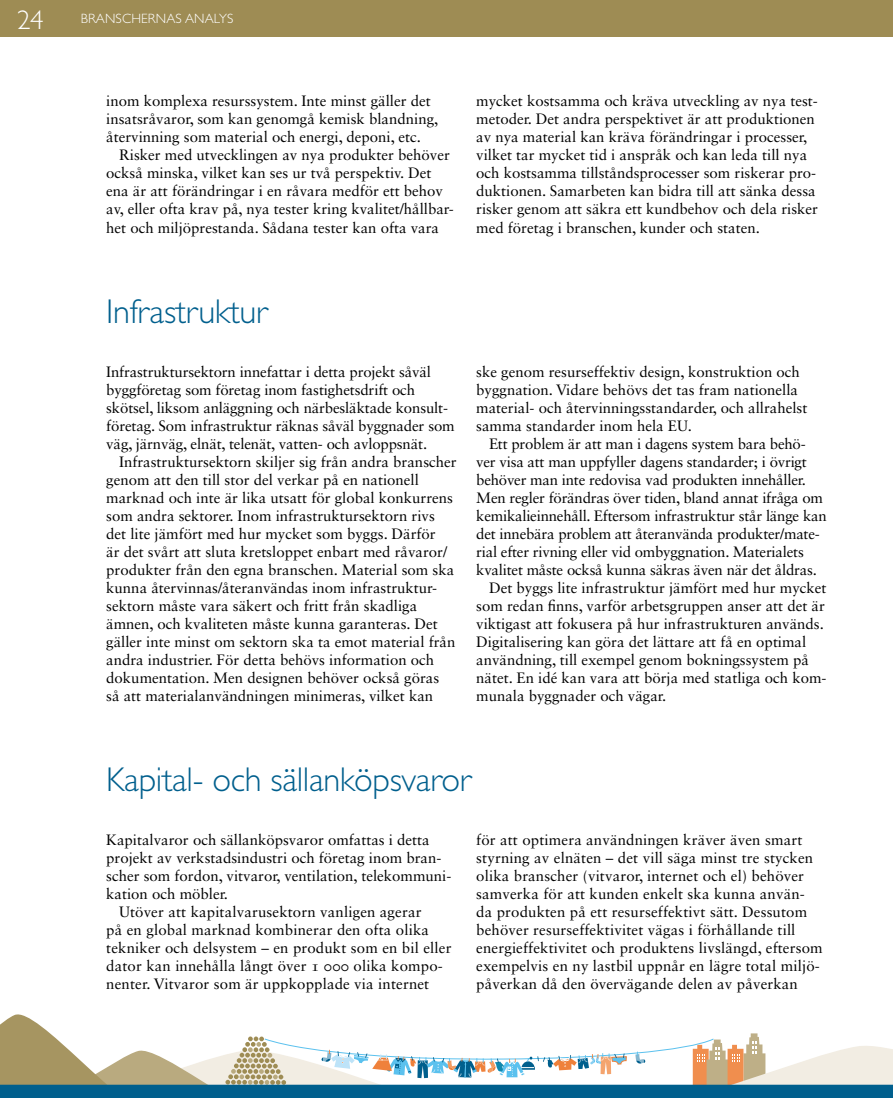
<style>
.page{position:relative;width:893px;height:1098px;background:#fff}
.page>*{position:absolute;margin:0;border:0;box-sizing:border-box;transform-origin:0 0}
.t1{font:300 34.5px "Gill Sans Std";letter-spacing:-.01em;color:#005f8d}
.t2{font:300 27px "Gill Sans Std";color:#fff}
.t3{font:15px/18px "Sabon LT Std";color:#000}
.t4{font:300 13.5px "Gill Sans Std";letter-spacing:.01em;color:#fff}
</style>
<div class="page">
<div style="left:0;top:0;width:893px;height:36px;background:#9e8c54"></div>
<svg style="left:0;top:1014px;width:893px;height:83px"></svg>
<h2 class="t2" style="left:17px;top:5px;width:28px">24</h2>
<p class="t4" style="left:81px;top:11px;width:154px">BRANSCHERNAS ANALYS</p>
<p class="t3" style="left:106px;top:92px;width:334px">inom komplexa resurssystem. Inte minst gäller det insatsråvaror, som kan genomgå kemisk blandning, återvinning som material och energi, deponi, etc.</p>
<p class="t3" style="left:106px;top:146px;width:349px;text-indent:13px">Risker med utvecklingen av nya produkter behöver också minska, vilket kan ses ur två perspektiv. Det ena är att förändringar i en råvara medför ett behov av, eller ofta krav på, nya tester kring kvalitet/hållbar&shy;het och miljöprestanda. Sådana tester kan ofta vara</p>
<p class="t3" style="left:476px;top:92px;width:343px">mycket kostsamma och kräva utveckling av nya test&shy;metoder. Det andra perspektivet är att produktionen av nya material kan kräva förändringar i processer, vilket tar mycket tid i anspråk och kan leda till nya och kostsamma tillståndsprocesser som riskerar pro&shy;duktionen. Samarbeten kan bidra till att sänka dessa risker genom att säkra ett kundbehov och dela risker med företag i branschen, kunder och staten.</p>
<h1 class="t1" style="left:106px;top:291px;width:163px">Infrastruktur</h1>
<p class="t3" style="left:106px;top:362px;width:350px">Infrastruktursektorn innefattar i detta projekt såväl byggföretag som företag inom fastighetsdrift och skötsel, liksom anläggning och närbesläktade konsult&shy;företag. Som infrastruktur räknas såväl byggnader som väg, järnväg, elnät, telenät, vatten- och avloppsnät.</p>
<p class="t3" style="left:106px;top:452px;width:352px;text-indent:13px">Infrastruktursektorn skiljer sig från andra branscher genom att den till stor del verkar på en nationell marknad och inte är lika utsatt för global konkurrens som andra sektorer. Inom infrastruktursektorn rivs det lite jämfört med hur mycket som byggs. Därför<br>är det svårt att sluta kretsloppet enbart med råvaror/ produkter från den egna branschen. Material som ska kunna återvinnas/återanvändas inom infrastruktur&shy;sektorn måste vara säkert och fritt från skadliga ämnen, och kvaliteten måste kunna garanteras. Det gäller inte minst om sektorn ska ta emot material från andra industrier. För detta behövs information och dokumentation. Men designen behöver också göras<br>så att materialanvändningen minimeras, vilket kan</p>
<p class="t3" style="left:476px;top:362px;width:333px">ske genom resurseffektiv design, konstruktion och byggnation. Vidare behövs det tas fram nationella material- och återvinningsstandarder, och allrahelst samma standarder inom hela EU.</p>
<p class="t3" style="left:489px;top:434px;width:318px">Ett problem är att man i dagens system bara behö-</p>
<p class="t3" style="left:476px;top:452px;width:332px">ver visa att man uppfyller dagens standarder; i övrigt</p>
<p class="t3" style="left:476px;top:470px;width:331px">behöver man inte redovisa vad produkten innehåller.</p>
<p class="t3" style="left:476px;top:488px;width:348px">Men regler förändras över tiden, bland annat ifråga om</p>
<p class="t3" style="left:476px;top:506px;width:352px">kemikalieinnehåll. Eftersom infrastruktur står länge kan</p>
<p class="t3" style="left:476px;top:524px;width:344px">det innebära problem att återanvända produkter/mate-</p>
<p class="t3" style="left:476px;top:542px;width:329px">rial efter rivning eller vid ombyggnation. Materialets</p>
<p class="t3" style="left:476px;top:560px;width:342px">kvalitet måste också kunna säkras även när det åldras.</p>
<p class="t3" style="left:489px;top:578px;width:339px">Det byggs lite infrastruktur jämfört med hur mycket</p>
<p class="t3" style="left:476px;top:596px;width:350px">som redan finns, varför arbetsgruppen anser att det är</p>
<p class="t3" style="left:476px;top:614px;width:349px">viktigast att fokusera på hur infrastrukturen används.</p>
<p class="t3" style="left:476px;top:632px;width:332px">Digitalisering kan göra det lättare att få en optimal</p>
<p class="t3" style="left:476px;top:650px;width:334px">användning, till exempel genom bokningssystem på</p>
<p class="t3" style="left:476px;top:668px;width:352px">nätet. En idé kan vara att börja med statliga och kom-</p>
<p class="t3" style="left:476px;top:686px;width:192px">munala byggnader och vägar.</p>
<h1 class="t1" style="left:106px;top:759px;width:367px">Kapital- och sällanköpsvaror</h1>
<p class="t3" style="left:106px;top:830px;width:325px">Kapitalvaror och sällanköpsvaror omfattas i detta</p>
<p class="t3" style="left:106px;top:848px;width:337px">projekt av verkstadsindustri och företag inom bran-</p>
<p class="t3" style="left:106px;top:866px;width:347px">scher som fordon, vitvaror, ventilation, telekommuni-</p>
<p class="t3" style="left:106px;top:884px;width:123px">kation och möbler.</p>
<p class="t3" style="left:119px;top:902px;width:304px">Utöver att kapitalvarusektorn vanligen agerar</p>
<p class="t3" style="left:106px;top:920px;width:324px">på en global marknad kombinerar den ofta olika</p>
<p class="t3" style="left:106px;top:938px;width:347px">tekniker och delsystem – en produkt som en bil eller</p>
<p class="t3" style="left:106px;top:956px;width:338px">dator kan innehålla långt över 1 000 olika kompo-</p>
<p class="t3" style="left:106px;top:974px;width:324px">nenter. Vitvaror som är uppkopplade via internet</p>
<p class="t3" style="left:476px;top:830px;width:348px">för att optimera användningen kräver även smart styrning av elnäten – det vill säga minst tre stycken olika branscher (vitvaror, internet och el) behöver samverka för att kunden enkelt ska kunna använ&shy;da produkten på ett resurseffektivt sätt. Dessutom behöver resurseffektivitet vägas i förhållande till energieffektivitet och produktens livslängd, eftersom exempelvis en ny lastbil uppnår en lägre total miljö&shy;påverkan då den övervägande delen av påverkan</p>
</div>
